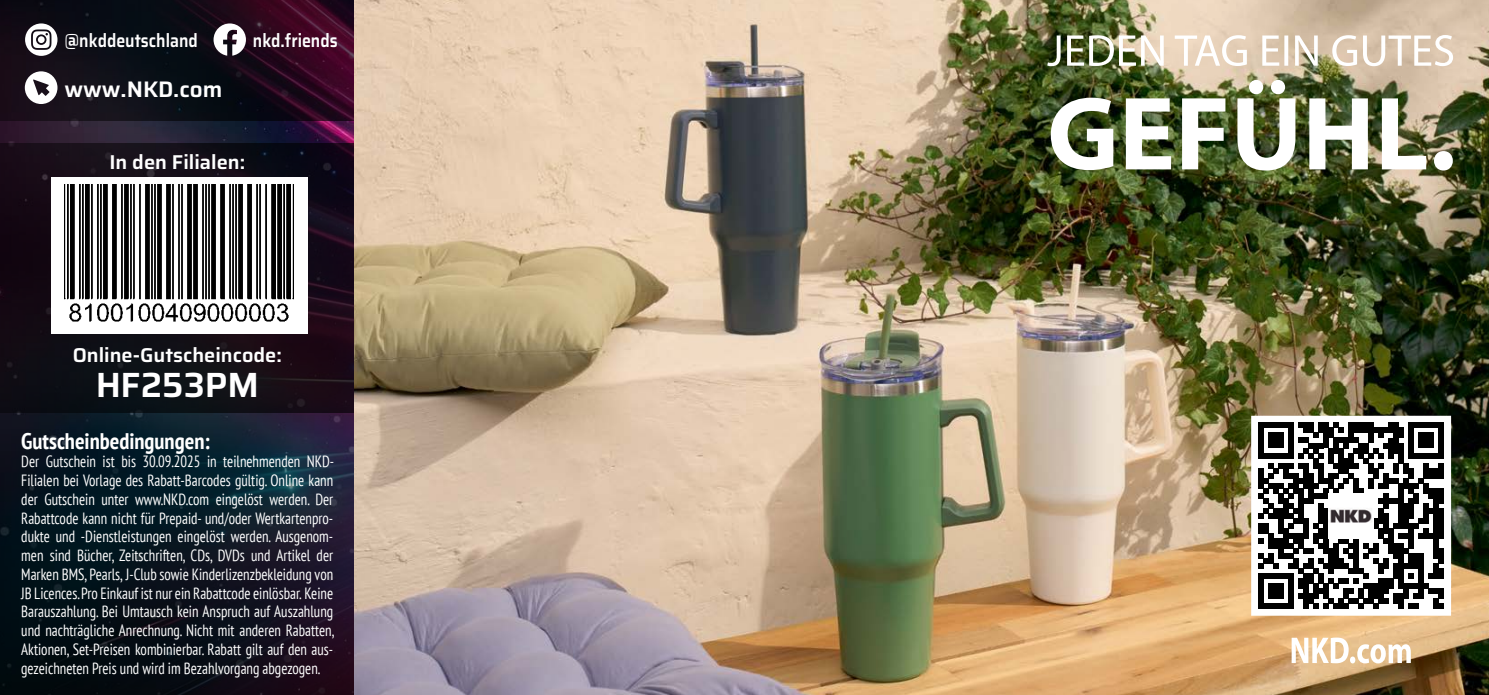
<style>
.page{position:relative;width:1489px;height:695px;background:#fff}
.page>*{position:absolute;margin:0;border:0;box-sizing:border-box;transform-origin:0 0}
.t1{font:100 35px "Saira";letter-spacing:-.005em;color:#fff}
.t2{font:700 condensed 22.5px "PT Sans";color:#fff}
.t3{font:100 22.5px "Saira";color:#fff}
.t4{font:100 20px "Saira";color:#fff}
.t5{font:100 18.75px "Saira";color:#fff;scale:.85 1}
.t6{font:condensed 16.25px/18.8px "PT Sans";color:#fff;text-align:justify;scale:.91 1}
</style>
<div class="page">
<img style="left:354px;top:0;width:1134px;height:694px">
<svg style="left:0;top:120px;width:354px;height:574px;background:#0e1623"></svg>
<svg style="left:0;top:0;width:354px;height:120px;background:#180b19"></svg>
<svg style="left:0;top:143px;width:354px;height:270px;background:#140e18"></svg>
<svg style="left:25px;top:23px;width:32px;height:33px"></svg>
<svg style="left:213px;top:23px;width:33px;height:33px"></svg>
<svg style="left:25px;top:71px;width:32px;height:33px"></svg>
<svg style="left:1248px;top:413px;width:205px;height:205px"></svg>
<img style="left:1050px;top:80px;width:402px;height:90px">
<svg style="left:1047px;top:35px;width:405px;height:31px"></svg>
<svg style="left:1291px;top:637px;width:119px;height:26px"></svg>
<div style="left:51px;top:177px;width:256px;height:156px;background:#fff"></div>
<img style="left:64px;top:184px;width:230px;height:138px">
<p class="t5" style="left:64px;top:25px;width:158px">@nkddeutschland</p>
<p class="t5" style="left:253px;top:25px;width:101px">nkd.friends</p>
<h2 class="t3" style="left:64px;top:71px;width:159px">www.NKD.com</h2>
<p class="t4" style="left:109px;top:146px;width:137px">In den Filialen:</p>
<p class="t4" style="left:73px;top:338px;width:211px">Online-Gutscheincode:</p>
<h1 class="t1" style="left:96px;top:356px;width:165px">HF253PM</h1>
<h2 class="t2" style="left:21px;top:425px;width:190px">Gutscheinbedingungen:</h2>
<p class="t6" style="left:21px;top:452px;width:345px">Der Gutschein ist bis 30.09.2025 in teilnehmenden NKD-Filialen bei Vorlage des Rabatt-Barcodes gültig. Online kann der Gutschein unter www.NKD.com eingelöst werden. Der Rabattcode kann nicht für Prepaid- und/oder Wertkartenpro&shy;dukte und -Dienstleistungen eingelöst werden. Ausgenom&shy;men sind Bücher, Zeitschriften, CDs, DVDs und Artikel der Marken BMS, Pearls, J-Club sowie Kinderlizenzbekleidung von JB Licences. Pro Einkauf ist nur ein Rabattcode einlösbar. Keine Barauszahlung. Bei Umtausch kein Anspruch auf Auszahlung und nachträgliche Anrechnung. Nicht mit anderen Rabatten, Aktionen, Set-Preisen kombinierbar. Rabatt gilt auf den aus&shy;gezeichneten Preis und wird im Bezahlvorgang abgezogen.</p>
</div>
